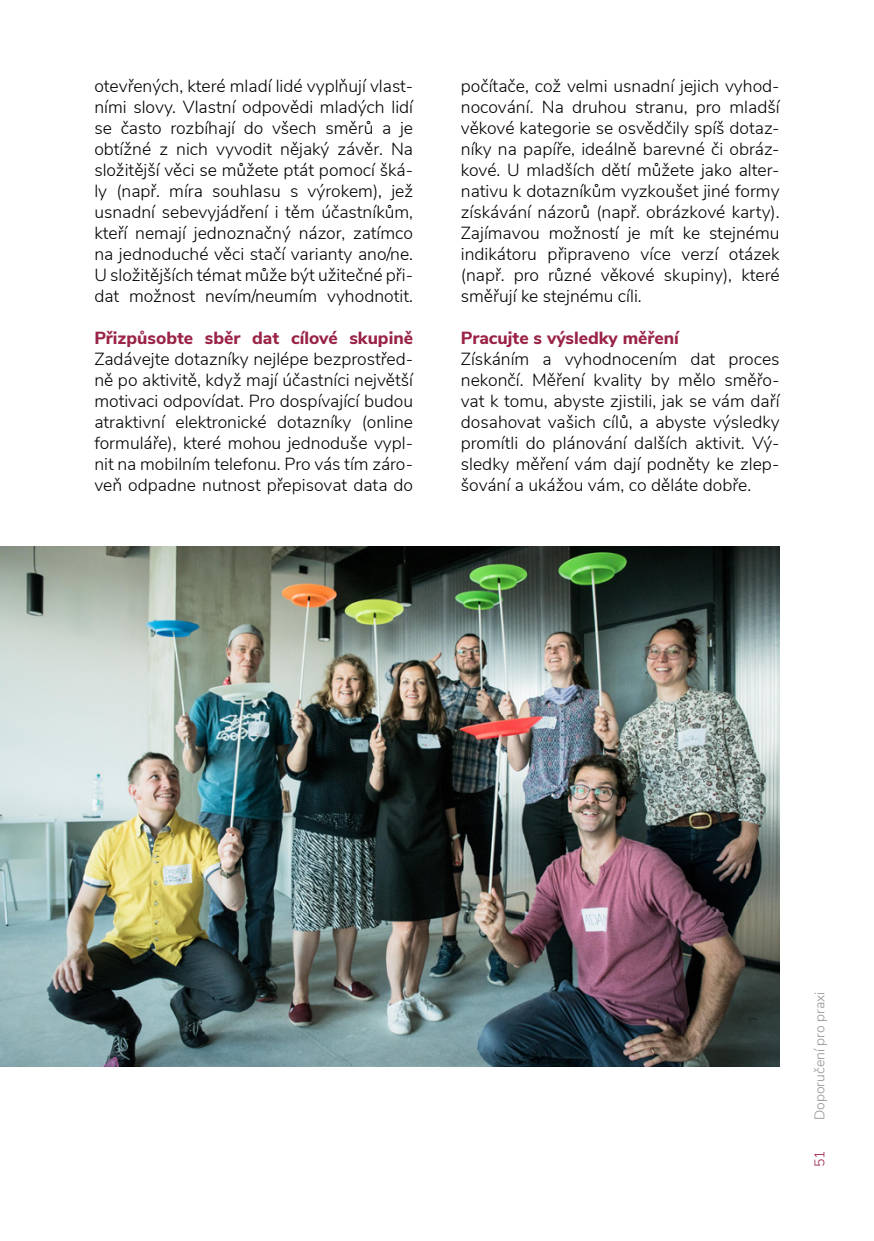
<style>
.page{position:relative;width:874px;height:1241px;background:#fff}
.page>*{position:absolute;margin:0;border:0;box-sizing:border-box;transform-origin:0 0}
.t1{font:300 17.5px/21px "Nunito Sans";color:#000;text-align:justify}
.t2{font:800 17.5px "Nunito Sans";color:#9a2346}
.t3{font:300 14px "Nunito Sans";color:#939598}
.t4{font:300 14px "Nunito Sans";color:#9a2346}
</style>
<div class="page">
<img style="left:0;top:546px;width:779px;height:520px">
<p class="t1" style="left:94px;top:74px;width:320px">otevřených, které mladí lidé vyplňují vlast&shy;ními slovy. Vlastní odpovědi mladých lidí se často rozbíhají do všech směrů a je obtížné z nich vyvodit nějaký závěr. Na složitější věci se můžete ptát pomocí šká&shy;ly (např. míra souhlasu s výrokem), jež usnadní sebevyjádření i těm účastníkům, kteří nemají jednoznačný názor, zatímco na jednoduché věci stačí varianty ano/ne.<br>U složitějších témat může být užitečné při&shy;dat možnost nevím/neumím vyhodnotit.</p>
<p class="t2" style="left:94px;top:325px;width:320px">Přizpůsobte sběr dat cílové skupině</p>
<p class="t1" style="left:94px;top:347px;width:320px">Zadávejte dotazníky nejlépe bezprostřed&shy;ně po aktivitě, když mají účastníci největší motivaci odpovídat. Pro dospívající budou atraktivní elektronické dotazníky (online formuláře), které mohou jednoduše vypl&shy;nit na mobilním telefonu. Pro vás tím záro&shy;veň odpadne nutnost přepisovat data do</p>
<p class="t1" style="left:460px;top:74px;width:320px">počítače, což velmi usnadní jejich vyhod&shy;nocování. Na druhou stranu, pro mladší věkové kategorie se osvědčily spíš dotaz&shy;níky na papíře, ideálně barevné či obráz&shy;kové. U mladších dětí můžete jako alter&shy;nativu k dotazníkům vyzkoušet jiné formy získávání názorů (např. obrázkové karty).<br>Zajímavou možností je mít ke stejnému indikátoru připraveno více verzí otázek (např. pro různé věkové skupiny), které směřují ke stejnému cíli.</p>
<p class="t2" style="left:460px;top:325px;width:219px">Pracujte s výsledky měření</p>
<p class="t1" style="left:460px;top:347px;width:320px">Získáním a vyhodnocením dat proces nekončí. Měření kvality by mělo směřo&shy;vat k tomu, abyste zjistili, jak se vám daří dosahovat vašich cílů, a abyste výsledky promítli do plánování dalších aktivit. Vý&shy;sledky měření vám dají podněty ke zlep&shy;šování a ukážou vám, co děláte dobře.</p>
<p class="t3" style="left:808px;top:1119px;width:130px;rotate:-90deg">Doporučení pro praxi</p>
<p class="t4" style="left:808px;top:1167px;width:18px;rotate:-90deg">51</p>
</div>
